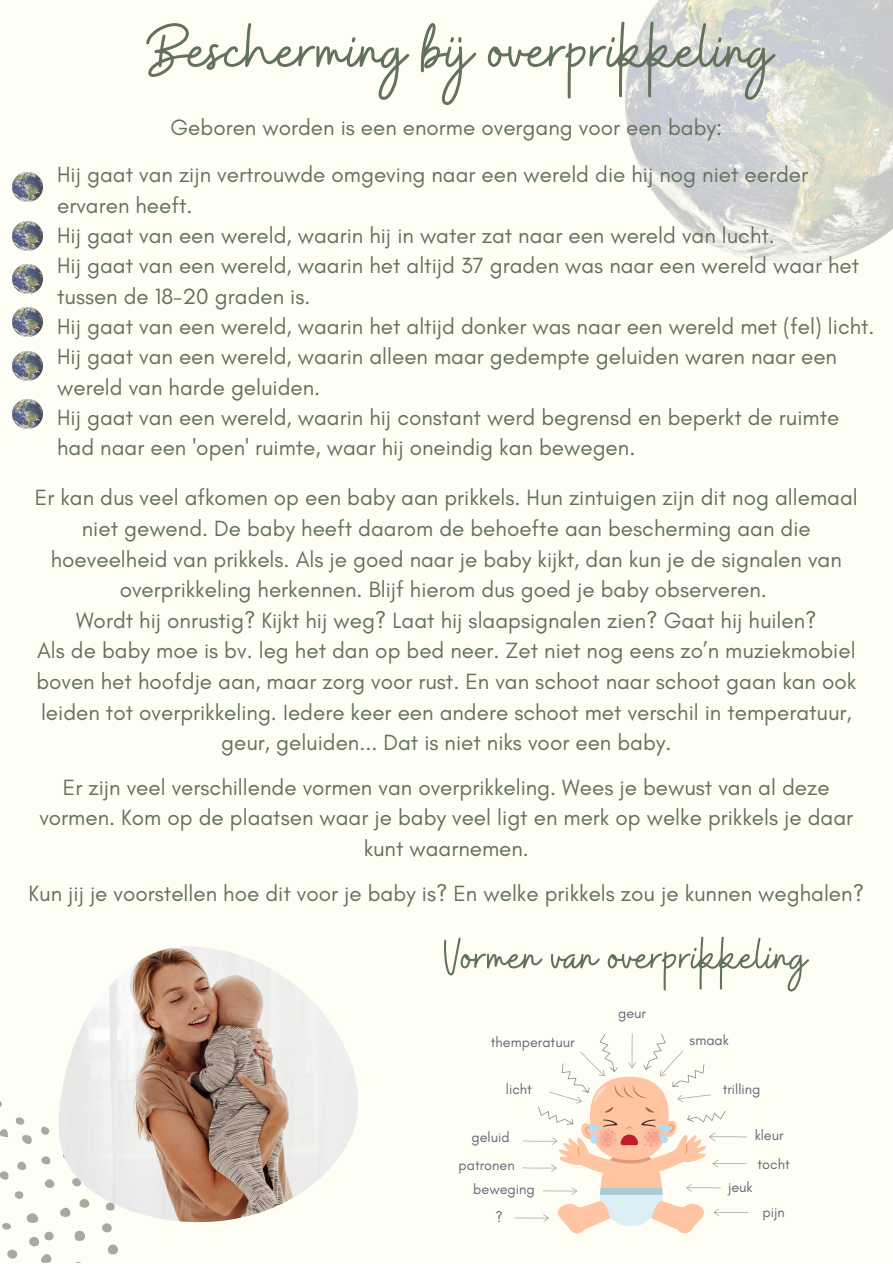
<style>
.page{position:relative;width:893px;height:1264px;background:#fff}
.page>*{position:absolute;margin:0;border:0;box-sizing:border-box;transform-origin:0 0}
.t1{font:75px "Buffalo";color:#63725c}
.t2{font:52.5px "Buffalo";color:#63725c}
.t3{font:22.5px/30.6px "Glacial Indifference";color:#63725c}
.t4{font:14.4px "Glacial Indifference";color:#616776}
</style>
<div class="page">
<div style="left:0;top:0;width:892px;height:1262px;background:#fffef5"></div>
<img style="left:625px;top:0;width:267px;height:265px">
<svg style="left:514px;top:1033px;width:234px;height:200px"></svg>
<svg style="left:0;top:1101px;width:118px;height:161px"></svg>
<img style="left:13px;top:172px;width:29px;height:29px">
<img style="left:13px;top:221px;width:29px;height:29px">
<img style="left:13px;top:264px;width:29px;height:29px">
<img style="left:13px;top:308px;width:29px;height:29px">
<img style="left:13px;top:351px;width:29px;height:29px">
<img style="left:13px;top:399px;width:29px;height:30px">
<img style="left:59px;top:946px;width:299px;height:287px">
<p class="t1" style="left:146px;top:2px;width:627px">Bescherming bij overprikkeling</p>
<p class="t3" style="left:170px;top:112px;width:553px">Geboren worden is een enorme overgang voor een baby:</p>
<p class="t3" style="left:57px;top:159px;width:752px">Hij gaat van zijn vertrouwde omgeving naar een wereld die hij nog niet eerder ervaren heeft.</p>
<p class="t3" style="left:57px;top:220px;width:719px">Hij gaat van een wereld, waarin hij in water zat naar een wereld van lucht.</p>
<p class="t3" style="left:57px;top:250px;width:803px">Hij gaat van een wereld, waarin het altijd 37 graden was naar een wereld waar het tussen de 18-20 graden is.</p>
<p class="t3" style="left:57px;top:311px;width:818px">Hij gaat van een wereld, waarin het altijd donker was naar een wereld met (fel) licht.</p>
<p class="t3" style="left:57px;top:341px;width:781px">Hij gaat van een wereld, waarin alleen maar gedempte geluiden waren naar een wereld van harde geluiden.</p>
<p class="t3" style="left:57px;top:402px;width:783px">Hij gaat van een wereld, waarin hij constant werd begrensd en beperkt de ruimte had naar een 'open' ruimte, waar hij oneindig kan bewegen.</p>
<p class="t3" style="left:35px;top:482px;width:824px;text-align:center">Er kan dus veel afkomen op een baby aan prikkels. Hun zintuigen zijn dit nog allemaal niet gewend. De baby heeft daarom de behoefte aan bescherming aan die hoeveelheid van prikkels. Als je goed naar je baby kijkt, dan kun je de signalen van overprikkeling herkennen. Blijf hierom dus goed je baby observeren.</p>
<p class="t3" style="left:76px;top:604px;width:742px">Wordt hij onrustig? Kijkt hij weg? Laat hij slaapsignalen zien? Gaat hij huilen?</p>
<p class="t3" style="left:36px;top:635px;width:821px;text-align:center">Als de baby moe is bv. leg het dan op bed neer. Zet niet nog eens zo’n muziekmobiel boven het hoofdje aan, maar zorg voor rust. En van schoot naar schoot gaan kan ook leiden tot overprikkeling. Iedere keer een andere schoot met verschil in temperatuur, geur, geluiden... Dat is niet niks voor een baby.</p>
<p class="t3" style="left:63px;top:771px;width:768px">Er zijn veel verschillende vormen van overprikkeling. Wees je bewust van al deze</p>
<p class="t3" style="left:39px;top:802px;width:815px">vormen. Kom op de plaatsen waar je baby veel ligt en merk op welke prikkels je daar</p>
<p class="t3" style="left:363px;top:832px;width:167px">kunt waarnemen.</p>
<p class="t3" style="left:29px;top:877px;width:836px">Kun jij je voorstellen hoe dit voor je baby is? En welke prikkels zou je kunnen weghalen?</p>
<p class="t2" style="left:444px;top:922px;width:364px">Vormen van overprikkeling</p>
<p class="t4" style="left:618px;top:1004px;width:29px">geur</p>
<p class="t4" style="left:689px;top:1031px;width:41px">smaak</p>
<p class="t4" style="left:722px;top:1080px;width:39px">trilling</p>
<p class="t4" style="left:491px;top:1033px;width:85px">themperatuur</p>
<p class="t4" style="left:506px;top:1080px;width:28px">licht</p>
<p class="t4" style="left:471px;top:1127px;width:40px">geluid</p>
<p class="t4" style="left:458px;top:1155px;width:58px">patronen</p>
<p class="t4" style="left:473px;top:1180px;width:63px">beweging</p>
<p class="t4" style="left:495px;top:1208px;width:9px">?</p>
<p class="t4" style="left:754px;top:1126px;width:30px">kleur</p>
<p class="t4" style="left:757px;top:1154px;width:34px">tocht</p>
<p class="t4" style="left:728px;top:1177px;width:26px">jeuk</p>
<p class="t4" style="left:762px;top:1202px;width:24px">pijn</p>
</div>
